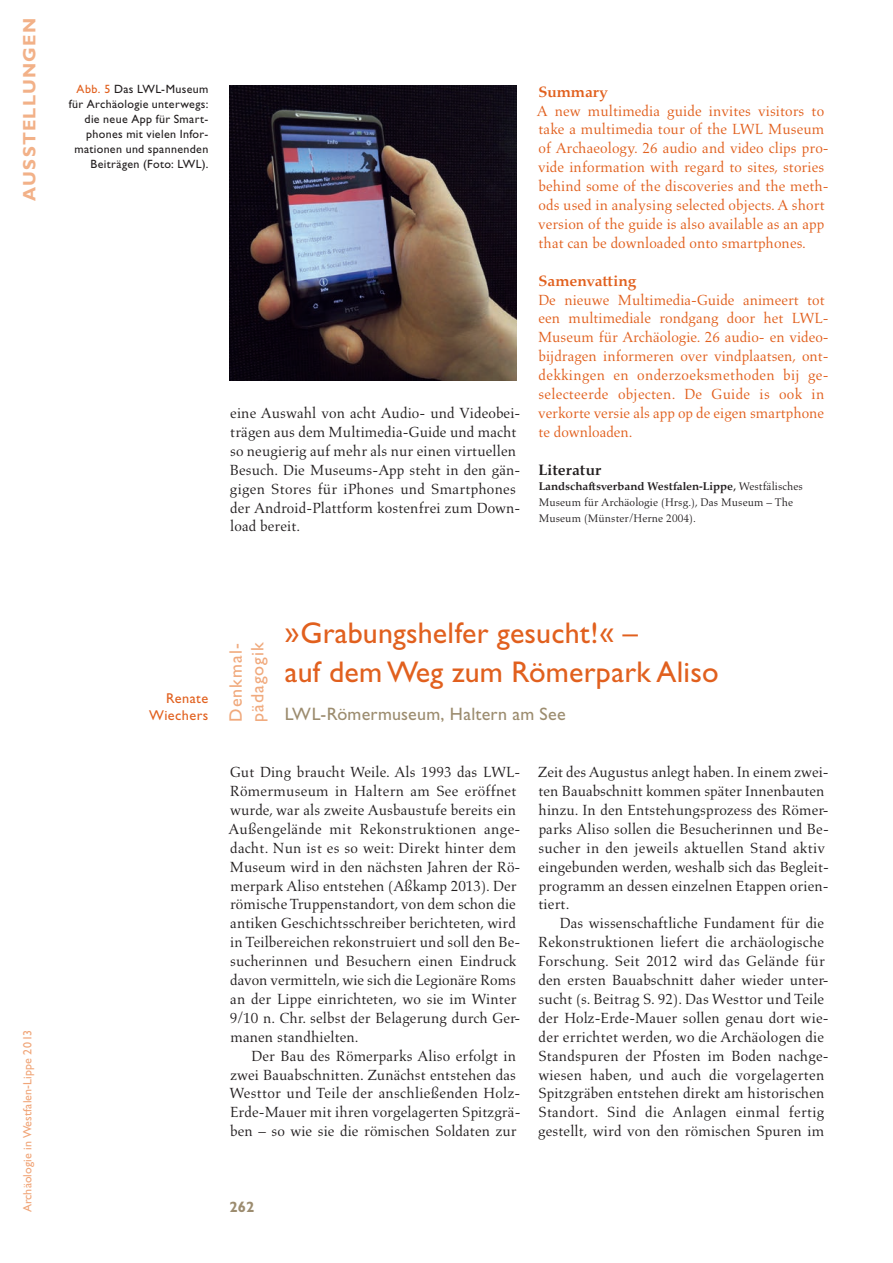
<style>
.page{position:relative;width:893px;height:1263px;background:#fff}
.page>*{position:absolute;margin:0;border:0;box-sizing:border-box;transform-origin:0 0}
.t1{font:30px/39px "Gill Sans Std";letter-spacing:.005em;color:#e1601e}
.t2{font:18px "Gill Sans Std";letter-spacing:.015em;color:#9c8c6f}
.t3{font:18px/21.6px "Gill Sans Std";letter-spacing:.06em;color:#f0a97c}
.t4{font:18px "Gill Sans Std Bold 13";letter-spacing:.07em;color:#f2b188}
.t5{font:15px/18.9px "Aldus LT Std";letter-spacing:.005em;color:#231f20}
.t6{font:15px/18.9px "Aldus LT Std";letter-spacing:.005em;color:#e1601e}
.t7{font:700 15px "Aldus Nova";letter-spacing:.005em;color:#e1601e}
.t8{font:15px "Aldus Nova Bold 2";letter-spacing:.015em;color:#231f20}
.t9{font:700 15px "Gill Sans Std";color:#9c8c6f}
.t10{font:14.25px/17.1px "Gill Sans Std";letter-spacing:.035em;color:#e1601e;text-align:right}
.t11{font:12px/15px "Gill Sans Std";letter-spacing:.03em;color:#231f20;text-align:right}
.t12{font:12px "Gill Sans Std 13";letter-spacing:.01em;color:#f0a578}
.t13{font:11.25px/15.8px "Aldus LT Std";letter-spacing:.01em;color:#231f20}
.t14{font:11.25px "Aldus Nova Bold 2";color:#231f20}
.s1{color:#e1601e}
.s2{font-family:"Aldus LT Std"}
</style>
<div class="page">
<img style="left:230px;top:85px;width:287px;height:295px">
<p class="t4" style="left:19px;top:201px;width:184px;rotate:-90deg">AUSSTELLUNGEN</p>
<p class="t11" style="left:69px;top:82px;width:141px"><span class="s1">Abb. 5</span> Das LWL-Museum für Archäologie unterwegs: die neue App für Smart&shy;phones mit vielen Infor&shy;mationen und spannenden<br>Beiträgen (Foto: LWL).</p>
<p class="t5" style="left:230px;top:404px;width:292px">eine Auswahl von acht Audio- und Videobei&shy;trägen aus dem Multimedia-Guide und macht so neugierig auf mehr als nur einen virtuellen Besuch. Die Museums-App steht in den gän&shy;gigen Stores für iPhones und Smartphones der Android-Plattform kostenfrei zum Down&shy;load bereit.</p>
<p class="t7" style="left:538px;top:83px;width:71px">Summary</p>
<p class="t6" style="left:537px;top:101px;width:294px">A new multimedia guide invites visitors to take a multimedia tour of the LWL Museum of Archaeology. 26 audio and video clips pro&shy;vide information with regard to sites, stories behind some of the discoveries and the meth&shy;ods used in analysing selected objects. A short version of the guide is also available as an app that can be downloaded onto smartphones.</p>
<p class="t7" style="left:538px;top:272px;width:99px">Samenvatting</p>
<p class="t6" style="left:538px;top:290px;width:292px">De nieuwe Multimedia-Guide animeert tot een multimediale rondgang door het LWL-Museum für Archäologie. 26 audio- en video&shy;bijdragen informeren over vindplaatsen, ont&shy;dekkingen en onderzoeksmethoden bij ge&shy;selecteerde objecten. De Guide is ook in verkorte versie als app op de eigen smartphone te downloaden.</p>
<p class="t8" style="left:538px;top:461px;width:65px">Literatur</p>
<p class="t14" style="left:539px;top:480px;width:266px">Landschaftsverband Westfalen-Lippe, <span class="s2">Westfälisches</span></p>
<p class="t13" style="left:539px;top:495px;width:256px">Museum für Archäologie (Hrsg.), Das Museum – The<br>Museum (Münster/Herne 2004).</p>
<p class="t12" style="left:21px;top:1212px;width:184px;rotate:-90deg">Archäologie in Westfalen-Lippe 2013</p>
<p class="t10" style="left:149px;top:690px;width:61px">Renate<br>Wiechers</p>
<p class="t3" style="left:225px;top:721px;width:81px;rotate:-90deg">Denkmal&shy;pädagogik</p>
<h1 class="t1" style="left:285px;top:614px;width:435px">»Grabungshelfer gesucht!« –<br>auf dem Weg zum Römerpark Aliso</h1>
<p class="t2" style="left:285px;top:704px;width:282px">LWL-Römermuseum, Haltern am See</p>
<p class="t5" style="left:228px;top:763px;width:294px">Gut Ding braucht Weile. Als 1993 das LWL-Römermuseum in Haltern am See eröffnet wurde, war als zweite Ausbaustufe bereits ein Außengelände mit Rekonstruktionen ange&shy;dacht. Nun ist es so weit: Direkt hinter dem Museum wird in den nächsten Jahren der Rö&shy;merpark Aliso entstehen (Aßkamp 2013). Der römische Truppenstandort, von dem schon die antiken Geschichtsschreiber berichteten, wird in Teilbereichen rekonstruiert und soll den Be&shy;sucherinnen und Besuchern einen Eindruck davon vermitteln, wie sich die Legionäre Roms an der Lippe einrichteten, wo sie im Winter 9/10 n. Chr. selbst der Belagerung durch Ger&shy;manen standhielten.</p>
<p class="t5" style="left:229px;top:1046px;width:292px;text-indent:22px">Der Bau des Römerparks Aliso erfolgt in zwei Bauabschnitten. Zunächst entstehen das Westtor und Teile der anschließenden Holz-Erde-Mauer mit ihren vorgelagerten Spitzgrä&shy;ben – so wie sie die römischen Soldaten zur</p>
<p class="t5" style="left:538px;top:763px;width:292px">Zeit des Augustus anlegt haben. In einem zwei&shy;ten Bauabschnitt kommen später Innenbauten hinzu. In den Entstehungsprozess des Römer&shy;parks Aliso sollen die Besucherinnen und Be&shy;sucher in den jeweils aktuellen Stand aktiv eingebunden werden, weshalb sich das Begleit&shy;programm an dessen einzelnen Etappen orien&shy;tiert.</p>
<p class="t5" style="left:538px;top:914px;width:292px;text-indent:22px">Das wissenschaftliche Fundament für die Rekonstruktionen liefert die archäologische Forschung. Seit 2012 wird das Gelände für den ersten Bauabschnitt daher wieder unter&shy;sucht (s. Beitrag S. 92). Das Westtor und Teile der Holz-Erde-Mauer sollen genau dort wie&shy;der errichtet werden, wo die Archäologen die Standspuren der Pfosten im Boden nachge&shy;wiesen haben, und auch die vorgelagerten Spitzgräben entstehen direkt am historischen Standort. Sind die Anlagen einmal fertig gestellt, wird von den römischen Spuren im</p>
<p class="t9" style="left:230px;top:1198px;width:26px">262</p>
</div>
